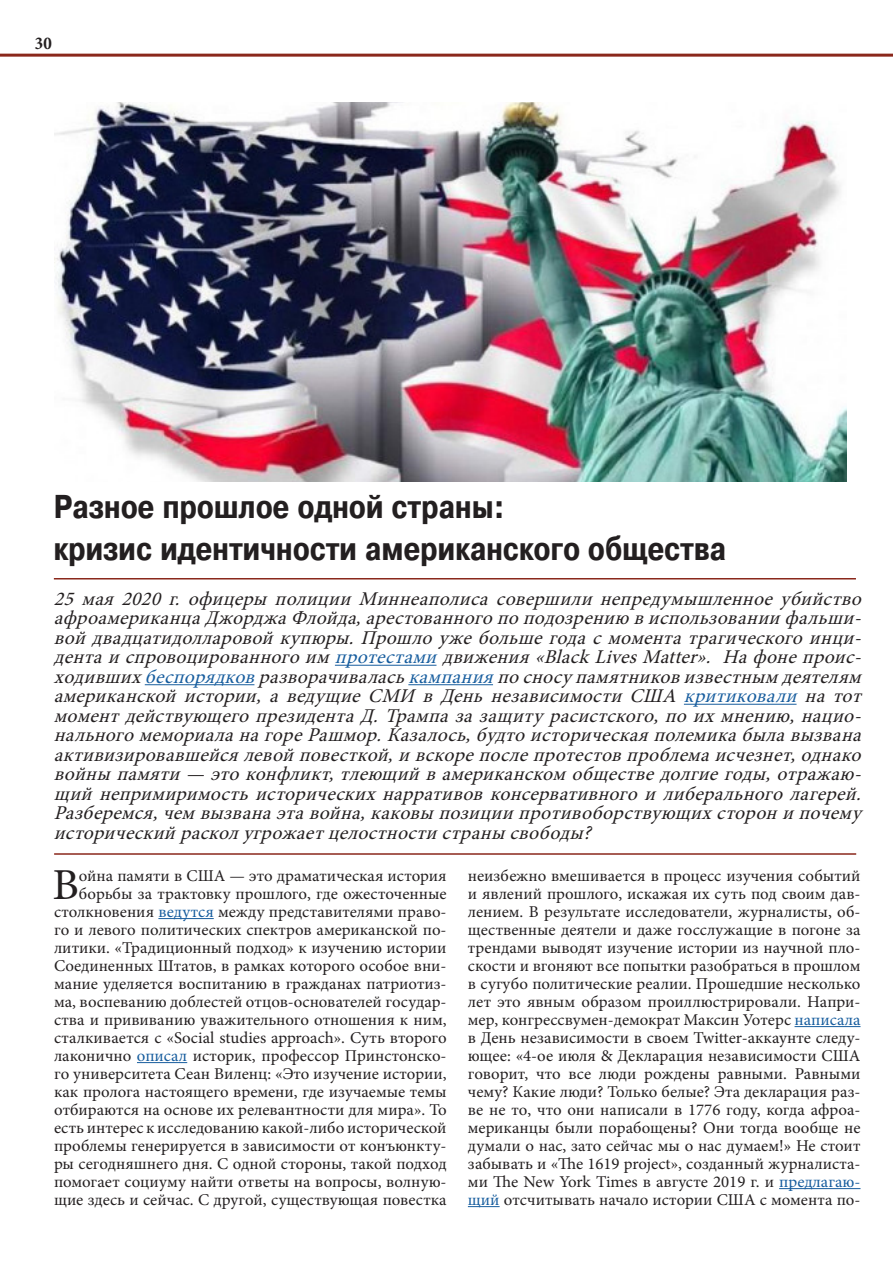
<style>
.page{position:relative;width:893px;height:1263px;background:#fff}
.page>*{position:absolute;margin:0;border:0;box-sizing:border-box;transform-origin:0 0}
.t1{font:44.25px "Minion Pro";color:#231f20}
.t2{font:700 33px "Pragmatica Cond C";letter-spacing:.01em;color:#231f20}
.t3{font:italic 19.5px/19.5px "Minion Pro";color:#231f20;text-align:justify}
.t4{font:700 condensed 18px "Minion Pro";color:#231f20}
.t5{font:16.5px/18px "Minion Pro";color:#231f20;text-align:right}
.s1{color:#175d9e}
</style>
<div class="page">
<hr style="left:0;top:54px;width:893px;height:3px;background:#8a271b">
<hr style="left:158px;top:918px;width:56px;height:1px;background:#175d9e">
<hr style="left:137px;top:1062px;width:50px;height:1px;background:#175d9e">
<hr style="left:794px;top:1026px;width:66px;height:1px;background:#175d9e">
<hr style="left:779px;top:1188px;width:81px;height:1px;background:#175d9e">
<hr style="left:468px;top:1206px;width:32px;height:1px;background:#175d9e">
<hr style="left:335px;top:665px;width:101px;height:1px;background:#175d9e">
<hr style="left:145px;top:684px;width:109px;height:1px;background:#175d9e">
<hr style="left:408px;top:684px;width:85px;height:1px;background:#175d9e">
<hr style="left:684px;top:704px;width:112px;height:1px;background:#175d9e">
<hr style="left:54px;top:853px;width:802px;height:2px;background:#8a271b">
<img style="left:54px;top:102px;width:792px;height:380px">
<hr style="left:54px;top:578px;width:802px;height:1px;background:#8a271b">
<p class="t4" style="left:35px;top:31px;width:18px">30</p>
<p class="t2" style="left:54px;top:488px;width:453px">Разное прошлое одной страны:</p>
<p class="t2" style="left:54px;top:530px;width:674px">кризис идентичности американского общества</p>
<p class="t3" style="left:54px;top:589px;width:815px">25 мая 2020 г. офицеры полиции Миннеаполиса совершили непредумышленное убийство афроамериканцаДжорджаФлойда,арестованногопоподозрению виспользованиифальши&shy;войдвадцатидолларовойкупюры.Прошлоужебольшегодасмоментатрагическогоинци&shy;дентаиспровоцированногоим <span class="s1">протестами</span>движения«BlackLivesMatter». Нафонепроис&shy;ходивших<span class="s1">беспорядков</span>разворачивалась<span class="s1">кампания</span>посносупамятниковизвестным деятелям американской истории, а ведущие СМИ в День независимости США <span class="s1">критиковали</span> на тот моментдействующегопрезидентаД.Трампазазащитурасистского,поихмнению,нацио&shy;нальногомемориаланагореРашмор.Казалось,будтоисторическаяполемикабылавызвана активизировавшейсялевойповесткой,ивскорепослепротестовпроблемаисчезнет,однако войны памяти— этоконфликт,тлеющийвамериканском обществедолгиегоды,отражаю&shy;щийнепримиримостьисторическихнарративовконсервативногоилиберальноголагерей.<br>Разберемся,чем вызванаэтавойна,каковы позициипротивоборствующихсторонипочему историческийрасколугрожаетцелостностистраны свободы?</p>
<p class="t5" style="left:54px;top:867px;width:394px">ойна памяти в США — это драматическая история борьбы за трактовку прошлого, где ожесточенные столкновения <span class="s1">ведутся</span> между представителями право&shy;го и левого политических спектров американской по&shy;литики. «Традиционный подход» к изучению истории Соединенных Штатов, в рамках которого особое вни&shy;мание уделяется воспитанию в гражданах патриотиз&shy;ма, воспеванию доблестей отцов-основателей государ&shy;ства и прививанию уважительного отношения к ним, сталкивается с «Social studies approach». Суть второго лаконично <span class="s1">описал</span> историк, профессор Принстонско&shy;го университета Сеан Виленц: «Это изучение истории, как пролога настоящего времени, где изучаемые темы отбираются на основе их релевантности для мира». То есть интерес к исследованию какой-либо исторической проблемы генерируется в зависимости от конъюнкту&shy;ры сегодняшнего дня. С одной стороны, такой подход помогает социуму найти ответы на вопросы, волную&shy;щие здесь и сейчас. С другой, существующая повестка</p>
<p class="t5" style="left:468px;top:867px;width:394px;text-align:justify">неизбежно вмешивается в процесс изучения событий и явлений прошлого, искажая их суть под своим дав&shy;лением. В результате исследователи, журналисты, об&shy;щественные деятели и даже госслужащие в погоне за трендами выводят изучение истории из научной пло&shy;скости и вгоняют все попытки разобраться в прошлом в сугубо политические реалии. Прошедшие несколько лет это явным образом проиллюстрировали. Напри&shy;мер, конгрессвумен-демократ Максин Уотерс <span class="s1">написала </span>в День независимости в своем Twitter-аккаунте следу&shy;ющее: «4-ое июля &amp; Декларация независимости США говорит, что все люди рождены равными. Равными чему? Какие люди? Только белые? Эта декларация раз&shy;ве не то, что они написали в 1776 году, когда афроа&shy;мериканцы были порабощены? Они тогда вообще не думали о нас, зато сейчас мы о нас думаем!» Не стоит забывать и «The 1619 project», созданный журналиста&shy;ми The New York Times в августе 2019 г. и <span class="s1">предлагаю&shy;щий</span> отсчитывать начало истории США с момента по-</p>
<p class="t1" style="left:52px;top:855px;width:28px">В</p>
</div>
